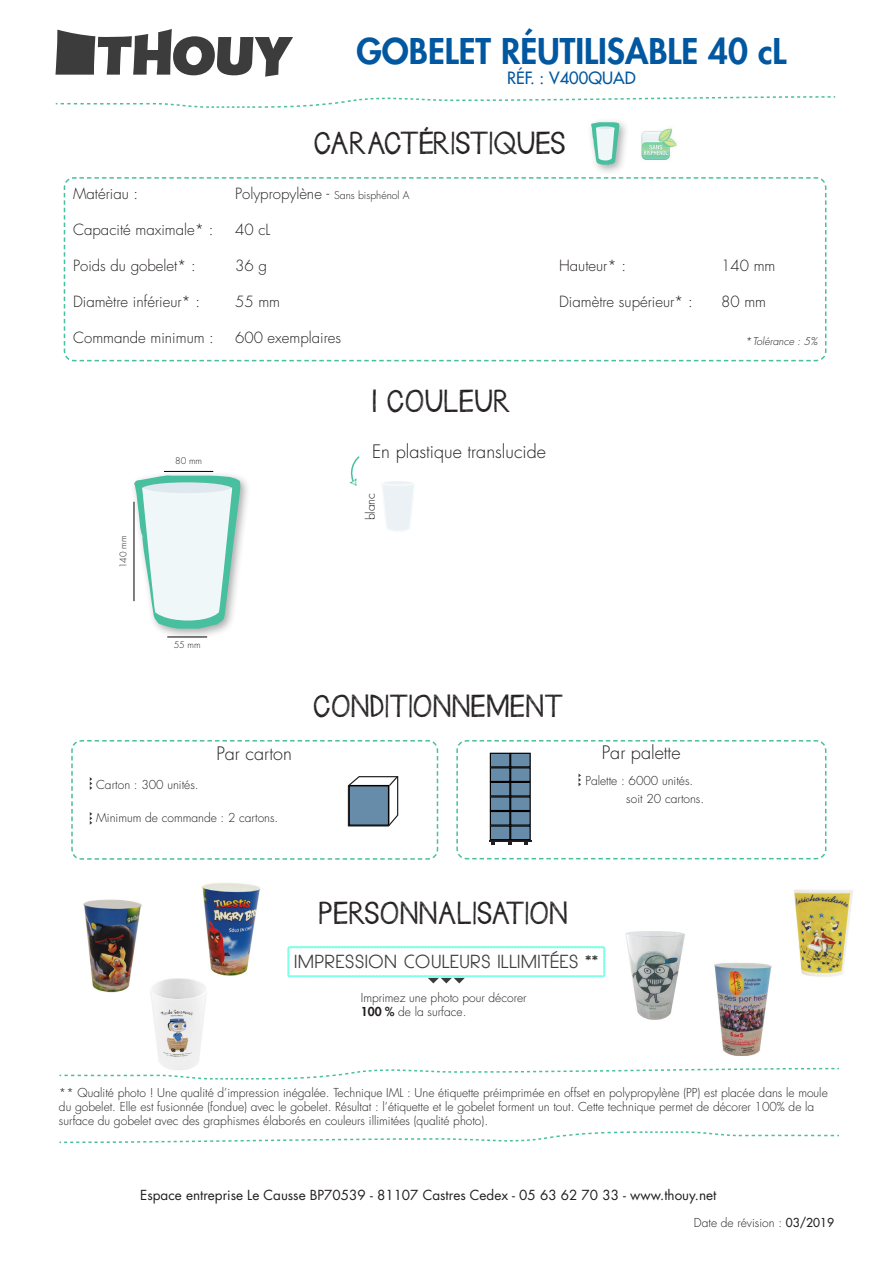
<style>
.page{position:relative;width:893px;height:1263px;background:#fff}
.page>*{position:absolute;margin:0;border:0;box-sizing:border-box;transform-origin:0 0}
.t1{font:800 34.5px "Futura LT";color:#0158a0}
.t2{font:25.5px "Janda Safeand Sound";letter-spacing:.025em;color:#231f20}
.t3{font:25.5px "Janda Safeand Sound";color:#231f20}
.t4{font:300 18px "Futura LT";color:#231f20}
.t5{font:700 18px "Hasteristico";letter-spacing:.075em;color:#3e3e3f}
.t6{font:16.5px "Futura LT";color:#0158a0}
.t7{font:300 15px "Futura LT";color:#231f20}
.t8{font:13.5px "Futura LT";color:#231f20}
.t9{font:300 12px/14.4px "Futura LT";color:#231f20}
.t10{font:italic 300 10.5px "Futura LT";color:#231f20}
.t11{font:300 9px "Futura LT";color:#231f20}
.s1{font-size:10.5px}
.s2{font-weight:800}
.s3{font-weight:400}
</style>
<div class="page">
<div style="left:586px;top:117px;width:44px;height:59px;background:#231f20;opacity:.38"></div>
<svg style="left:55px;top:29px;width:238px;height:48px"></svg>
<svg style="left:55px;top:96px;width:781px;height:12px"></svg>
<svg style="left:591px;top:122px;width:28px;height:43px"></svg>
<img style="left:641px;top:128px;width:36px;height:32px">
<svg style="left:63px;top:177px;width:764px;height:185px"></svg>
<div style="left:130px;top:471px;width:121px;height:169px;background:#231f20;opacity:.38"></div>
<svg style="left:134px;top:474px;width:107px;height:155px"></svg>
<hr style="left:167px;top:637px;width:40px;height:1px;background:#000">
<hr style="left:134px;top:502px;width:1px;height:99px;background:#000">
<hr style="left:164px;top:471px;width:49px;height:1px;background:#000">
<svg style="left:456px;top:740px;width:371px;height:120px"></svg>
<svg style="left:71px;top:740px;width:368px;height:120px"></svg>
<svg style="left:382px;top:481px;width:32px;height:50px"></svg>
<svg style="left:349px;top:456px;width:11px;height:30px"></svg>
<svg style="left:59px;top:1067px;width:780px;height:13px"></svg>
<svg style="left:59px;top:1131px;width:780px;height:13px"></svg>
<svg style="left:288px;top:946px;width:317px;height:37px"></svg>
<img style="left:794px;top:889px;width:59px;height:88px">
<img style="left:714px;top:963px;width:58px;height:92px">
<img style="left:625px;top:931px;width:60px;height:89px">
<img style="left:133px;top:978px;width:86px;height:94px">
<img style="left:196px;top:883px;width:65px;height:97px">
<img style="left:83px;top:899px;width:61px;height:98px">
<p class="t1" style="left:356px;top:28px;width:431px">GOBELET RÉUTILISABLE 40 cL</p>
<p class="t6" style="left:507px;top:67px;width:130px">RÉF. : V400QUAD</p>
<p class="t3" style="left:314px;top:125px;width:253px">CARACTÉRISTIQUES</p>
<p class="t7" style="left:73px;top:184px;width:67px">Matériau :</p>
<p class="t7" style="left:235px;top:184px;width:176px">Polypropylène - <span class="s1">Sans bisphénol A</span></p>
<p class="t7" style="left:73px;top:220px;width:142px">Capacité maximale* :</p>
<p class="t7" style="left:235px;top:220px;width:37px">40 cL</p>
<p class="t7" style="left:73px;top:256px;width:124px">Poids du gobelet* :</p>
<p class="t7" style="left:235px;top:256px;width:33px">36 g</p>
<p class="t7" style="left:559px;top:256px;width:68px">Hauteur* :</p>
<p class="t7" style="left:721px;top:256px;width:56px">140 mm</p>
<p class="t7" style="left:73px;top:292px;width:129px">Diamètre inférieur* :</p>
<p class="t7" style="left:235px;top:292px;width:46px">55 mm</p>
<p class="t7" style="left:559px;top:292px;width:135px">Diamètre supérieur* :</p>
<p class="t7" style="left:721px;top:292px;width:46px">80 mm</p>
<p class="t7" style="left:73px;top:328px;width:142px">Commande minimum :</p>
<p class="t7" style="left:235px;top:328px;width:108px">600 exemplaires</p>
<p class="t10" style="left:745px;top:335px;width:74px">*Tolérance : 5%</p>
<p class="t11" style="left:118px;top:568px;width:34px;rotate:-90deg">140 mm</p>
<p class="t11" style="left:175px;top:455px;width:29px">80 mm</p>
<p class="t11" style="left:174px;top:639px;width:28px">55 mm</p>
<p class="t2" style="left:372px;top:383px;width:140px">1 COULEUR</p>
<p class="t4" style="left:372px;top:440px;width:175px">En plastique translucide</p>
<p class="t9" style="left:363px;top:520px;width:29px;rotate:-90deg">blanc</p>
<p class="t2" style="left:313px;top:689px;width:252px">CONDITIONNEMENT</p>
<p class="t4" style="left:216px;top:742px;width:77px">Par carton</p>
<p class="t4" style="left:602px;top:741px;width:80px">Par palette</p>
<p class="t9" style="left:585px;top:774px;width:109px">Palette : 6000 unités.</p>
<p class="t9" style="left:626px;top:792px;width:79px">soit 20 cartons.</p>
<p class="t9" style="left:96px;top:778px;width:104px">Carton : 300 unités.</p>
<p class="t9" style="left:96px;top:811px;width:184px">Minimum de commande : 2 cartons.</p>
<p class="t2" style="left:319px;top:896px;width:250px">PERSONNALISATION</p>
<p class="t5" style="left:295px;top:951px;width:304px">IMPRESSION COULEURS ILLIMITÉES **</p>
<p class="t9" style="left:361px;top:991px;width:167px">Imprimez une photo pour décorer<br><span class="s2">100 %</span> de la surface.</p>
<p class="t9" style="left:59px;top:1085px;width:770px">** Qualité photo ! Une qualité d’impression inégalée. Technique IML : Une étiquette préimprimée en offset en polypropylène (PP) est placée dans le moule du gobelet. Elle est fusionnée (fondue) avec le gobelet. Résultat : l’étiquette et le gobelet forment un tout. Cette technique permet de décorer 100% de la surface du gobelet avec des graphismes élaborés en couleurs illimitées (qualité photo).</p>
<p class="t8" style="left:140px;top:1187px;width:578px">Espace entreprise Le Causse BP70539 - 81107 Castres Cedex - 05 63 62 70 33 - www.thouy.net</p>
<p class="t9" style="left:694px;top:1216px;width:142px">Date de révision : <span class="s3">03/2019</span></p>
</div>
